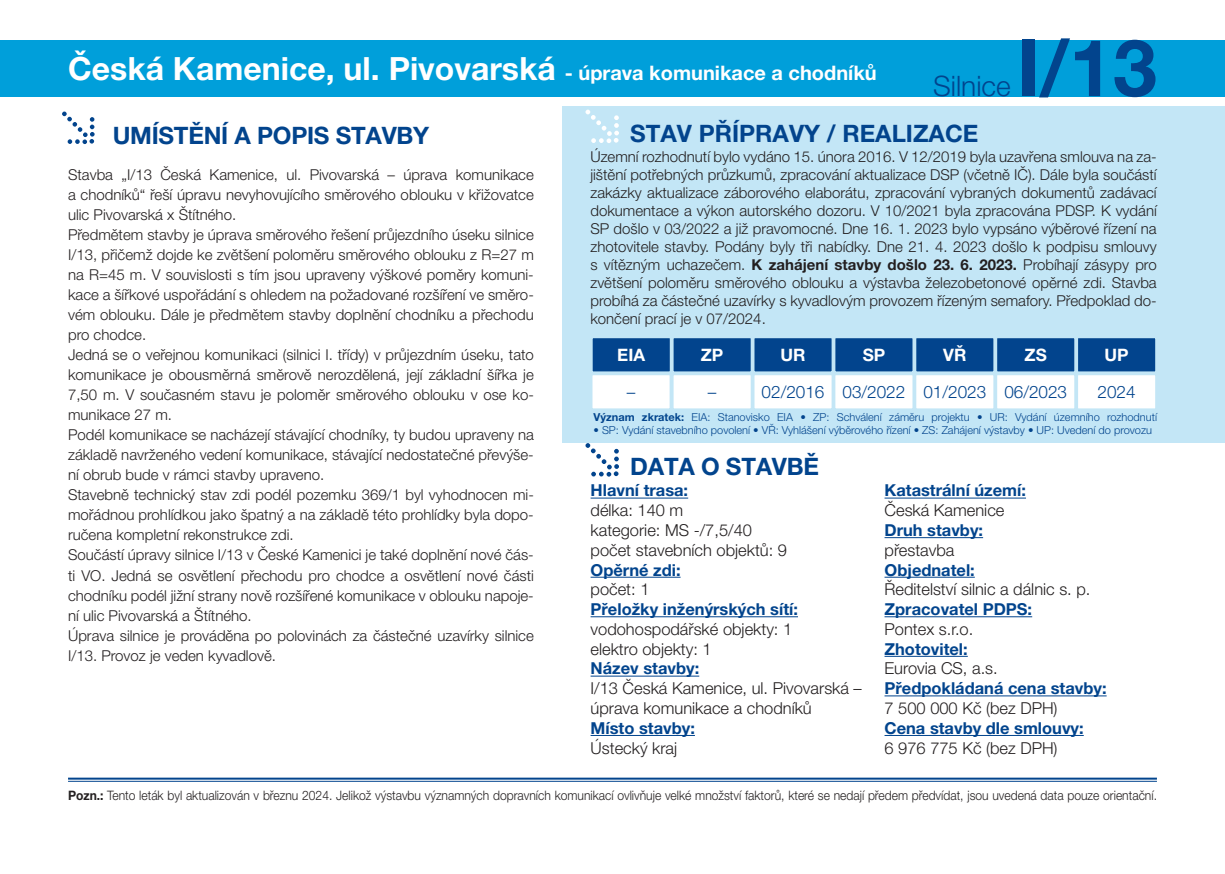
<style>
.page{position:relative;width:1225px;height:874px;background:#fff}
.page>*{position:absolute;margin:0;border:0;box-sizing:border-box;transform-origin:0 0}
.t1{font:700 78.8px "Helvetica Neue LT Pro";color:#02448d}
.t2{font:700 32px "Helvetica Neue LT Pro";color:#fff}
.t3{font:300 28.2px "Helvetica Neue LT Pro";color:#02448d}
.t4{font:700 24px "Helvetica Neue LT Pro";letter-spacing:-.01em;color:#02448d}
.t5{font:300 17.2px "Helvetica Neue LT Pro";color:#02448d}
.t6{font:700 17.2px "Helvetica Neue LT Pro";color:#fff}
.t7{font:300 16.4px/19.8px "Helvetica Neue LT Pro";color:#231f20}
.t8{font:700 16.4px "Helvetica Neue LT Pro";color:#02448d}
.t9{font:300 15px/20px "Helvetica Neue LT Pro";color:#231f20;text-align:justify}
.t10{font:300 13px "Helvetica Neue LT Pro";color:#231f20;scale:.93 1}
.t11{font:300 11px "Helvetica Neue LT Pro";color:#02448d}
.s1{font-size:20px}
.s2{font-weight:700}
</style>
<div class="page">
<div style="left:562px;top:106px;width:663px;height:337px;background:#c3e6f6"></div>
<svg style="left:585px;top:110px;width:34px;height:33px"></svg>
<div style="left:1077px;top:337px;width:79px;height:35px;background:#02448d"></div>
<div style="left:1076px;top:336px;width:81px;height:37px;border:2px solid #c3e6f6"></div>
<div style="left:915px;top:337px;width:79px;height:35px;background:#02448d"></div>
<div style="left:914px;top:336px;width:81px;height:37px;border:2px solid #c3e6f6"></div>
<div style="left:753px;top:337px;width:79px;height:35px;background:#02448d"></div>
<div style="left:752px;top:336px;width:81px;height:37px;border:2px solid #c3e6f6"></div>
<div style="left:996px;top:337px;width:79px;height:35px;background:#02448d"></div>
<div style="left:995px;top:336px;width:81px;height:37px;border:2px solid #c3e6f6"></div>
<div style="left:834px;top:337px;width:79px;height:35px;background:#02448d"></div>
<div style="left:833px;top:336px;width:81px;height:37px;border:2px solid #c3e6f6"></div>
<div style="left:672px;top:337px;width:79px;height:35px;background:#02448d"></div>
<div style="left:671px;top:336px;width:81px;height:37px;border:2px solid #c3e6f6"></div>
<div style="left:592px;top:337px;width:79px;height:35px;background:#02448d"></div>
<div style="left:591px;top:336px;width:80px;height:37px;border:2px solid #c3e6f6"></div>
<div style="left:1077px;top:374px;width:79px;height:35px;background:#fff"></div>
<div style="left:1076px;top:373px;width:81px;height:37px;border:2px solid #c3e6f6"></div>
<div style="left:915px;top:374px;width:79px;height:35px;background:#fff"></div>
<div style="left:914px;top:373px;width:81px;height:37px;border:2px solid #c3e6f6"></div>
<div style="left:753px;top:374px;width:79px;height:35px;background:#fff"></div>
<div style="left:752px;top:373px;width:81px;height:37px;border:2px solid #c3e6f6"></div>
<div style="left:996px;top:374px;width:79px;height:35px;background:#fff"></div>
<div style="left:995px;top:373px;width:81px;height:37px;border:2px solid #c3e6f6"></div>
<div style="left:834px;top:374px;width:79px;height:35px;background:#fff"></div>
<div style="left:833px;top:373px;width:81px;height:37px;border:2px solid #c3e6f6"></div>
<div style="left:672px;top:374px;width:79px;height:35px;background:#fff"></div>
<div style="left:671px;top:373px;width:81px;height:37px;border:2px solid #c3e6f6"></div>
<div style="left:591px;top:374px;width:79px;height:35px;background:#fff"></div>
<div style="left:590px;top:373px;width:81px;height:37px;border:2px solid #c3e6f6"></div>
<hr style="left:68px;top:777px;width:1089px;height:2px;background:#02448d">
<hr style="left:68px;top:780px;width:1089px;height:1px;background:#02448d">
<hr style="left:590px;top:497px;width:98px;height:1px;background:#02448d">
<hr style="left:590px;top:576px;width:90px;height:1px;background:#02448d">
<hr style="left:590px;top:616px;width:208px;height:1px;background:#02448d">
<hr style="left:590px;top:675px;width:109px;height:1px;background:#02448d">
<hr style="left:590px;top:734px;width:105px;height:1px;background:#02448d">
<hr style="left:884px;top:497px;width:142px;height:1px;background:#02448d">
<hr style="left:884px;top:537px;width:99px;height:1px;background:#02448d">
<hr style="left:884px;top:576px;width:90px;height:1px;background:#02448d">
<hr style="left:884px;top:616px;width:148px;height:1px;background:#02448d">
<hr style="left:884px;top:655px;width:83px;height:1px;background:#02448d">
<hr style="left:884px;top:695px;width:222px;height:1px;background:#02448d">
<hr style="left:884px;top:734px;width:199px;height:1px;background:#02448d">
<div style="left:0;top:40px;width:1225px;height:56px;background:#009fda"></div>
<svg style="left:585px;top:443px;width:34px;height:33px"></svg>
<svg style="left:62px;top:111px;width:33px;height:33px"></svg>
<h2 class="t2" style="left:68px;top:48px;width:810px">Česká Kamenice, ul. Pivovarská <span class="s1">- úprava komunikace a chodníků</span></h2>
<h3 class="t3" style="left:933px;top:69px;width:79px">Silnice</h3>
<h3 class="t4" style="left:113px;top:120px;width:318px">UMÍSTĚNÍ A POPIS STAVBY</h3>
<h3 class="t4" style="left:630px;top:119px;width:350px">STAV PŘÍPRAVY / REALIZACE</h3>
<h1 class="t1" style="left:1016px;top:19px;width:142px">I/13</h1>
<p class="t9" style="left:590px;top:147px;width:568px;line-height:18px">Územní rozhodnutí bylo vydáno 15. února 2016. V 12/2019 byla uzavřena smlouva na za&shy;jištění potřebných průzkumů, zpracování aktualizace DSP (včetně IČ). Dále byla součástí zakázky aktualizace záborového elaborátu, zpracování vybraných dokumentů zadávací dokumentace a výkon autorského dozoru. V 10/2021 byla zpracována PDSP. K vydání SP došlo v 03/2022 a již pravomocné. Dne 16. 1. 2023 bylo vypsáno výběrové řízení na zhotovitele stavby. Podány byly tři nabídky. Dne 21. 4. 2023 došlo k podpisu smlouvy s vítězným uchazečem. <span class="s2">K zahájení stavby došlo 23. 6. 2023.</span> Probíhají zásypy pro zvětšení poloměru směrového oblouku a výstavba železobetonové opěrné zdi. Stavba probíhá za částečné uzavírky s kyvadlovým provozem řízeným semafory. Předpoklad do&shy;končení prací je v 07/2024.</p>
<p class="t9" style="left:68px;top:164px;width:467px;text-align:left">Stavba „I/13 Česká Kamenice, ul. Pivovarská – úprava komunikace a chodníků“ řeší úpravu nevyhovujícího směrového oblouku v křižovatce ulic Pivovarská x Štítného.<br>Předmětem stavby je úprava směrového řešení průjezdního úseku silnice I/13, přičemž dojde ke zvětšení poloměru směrového oblouku z R=27 m na R=45 m. V souvislosti s tím jsou upraveny výškové poměry komuni&shy;kace a šířkové uspořádání s ohledem na požadované rozšíření ve směro&shy;vém oblouku. Dále je předmětem stavby doplnění chodníku a přechodu pro chodce.<br>Jedná se o veřejnou komunikaci (silnici I. třídy) v průjezdním úseku, tato komunikace je obousměrná směrově nerozdělená, její základní šířka je 7,50 m. V současném stavu je poloměr směrového oblouku v ose ko&shy;munikace 27 m.<br>Podél komunikace se nacházejí stávající chodníky, ty budou upraveny na základě navrženého vedení komunikace, stávající nedostatečné převýše&shy;ní obrub bude v rámci stavby upraveno.<br>Stavebně technický stav zdi podél pozemku 369/1 byl vyhodnocen mi&shy;mořádnou prohlídkou jako špatný a na základě této prohlídky byla dopo&shy;ručena kompletní rekonstrukce zdi.<br>Součástí úpravy silnice I/13 v České Kamenici je také doplnění nové čás&shy;ti VO. Jedná se osvětlení přechodu pro chodce a osvětlení nové části chodníku podél jižní strany nově rozšířené komunikace v oblouku napoje&shy;ní ulic Pivovarská a Štítného.<br>Úprava silnice je prováděna po polovinách za částečné uzavírky silnice I/13. Provoz je veden kyvadlově.</p>
<p class="t6" style="left:617px;top:344px;width:29px">EIA</p>
<p class="t6" style="left:701px;top:344px;width:24px">ZP</p>
<p class="t6" style="left:780px;top:344px;width:27px">UR</p>
<p class="t6" style="left:862px;top:344px;width:24px">SP</p>
<p class="t6" style="left:943px;top:344px;width:25px">VŘ</p>
<p class="t6" style="left:1024px;top:344px;width:24px">ZS</p>
<p class="t6" style="left:1104px;top:344px;width:26px">UP</p>
<p class="t5" style="left:627px;top:381px;width:10px">–</p>
<p class="t5" style="left:708px;top:381px;width:10px">–</p>
<p class="t5" style="left:761px;top:381px;width:307px">02/2016 03/2022 01/2023 06/2023</p>
<p class="t5" style="left:1097px;top:381px;width:40px">2024</p>
<p class="t11" style="left:593px;top:410px;width:565px"><span class="s2">Význam zkratek:</span> EIA: Stanovisko EIA • ZP: Schválení záměru projektu • UR: Vydání územního rozhodnutí</p>
<p class="t11" style="left:593px;top:423px;width:560px">• SP: Vydání stavebního povolení • VŘ: Vyhlášení výběrového řízení • ZS: Zahájení výstavby • UP: Uvedení do provozu</p>
<h3 class="t4" style="left:630px;top:451px;width:190px">DATA O STAVBĚ</h3>
<p class="t8" style="left:590px;top:480px;width:99px">Hlavní trasa:</p>
<p class="t7" style="left:590px;top:500px;width:198px">délka: 140 m<br>kategorie: MS -/7,5/40 počet stavebních objektů: 9</p>
<p class="t8" style="left:590px;top:559px;width:91px">Opěrné zdi:</p>
<p class="t7" style="left:590px;top:579px;width:60px">počet: 1</p>
<p class="t8" style="left:590px;top:598px;width:209px">Přeložky inženýrských sítí:</p>
<p class="t7" style="left:590px;top:618px;width:203px">vodohospodářské objekty: 1 elektro objekty: 1</p>
<p class="t8" style="left:590px;top:658px;width:110px">Název stavby:</p>
<p class="t7" style="left:590px;top:677px;width:273px">I/13 Česká Kamenice, ul. Pivovarská – úprava komunikace a chodníků</p>
<p class="t8" style="left:590px;top:717px;width:106px">Místo stavby:</p>
<p class="t7" style="left:590px;top:737px;width:88px">Ústecký kraj</p>
<p class="t8" style="left:884px;top:480px;width:143px">Katastrální území:</p>
<p class="t7" style="left:884px;top:500px;width:121px">Česká Kamenice</p>
<p class="t8" style="left:884px;top:519px;width:100px">Druh stavby:</p>
<p class="t7" style="left:884px;top:539px;width:71px">přestavba</p>
<p class="t8" style="left:884px;top:559px;width:92px">Objednatel:</p>
<p class="t7" style="left:884px;top:579px;width:207px">Ředitelství silnic a dálnic s. p.</p>
<p class="t8" style="left:884px;top:598px;width:149px">Zpracovatel PDPS:</p>
<p class="t7" style="left:884px;top:618px;width:90px">Pontex s.r.o.</p>
<p class="t8" style="left:884px;top:638px;width:85px">Zhotovitel:</p>
<p class="t7" style="left:884px;top:658px;width:115px">Eurovia CS, a.s.</p>
<p class="t8" style="left:884px;top:678px;width:224px">Předpokládaná cena stavby:</p>
<p class="t7" style="left:884px;top:697px;width:175px">7 500 000 Kč (bez DPH)</p>
<p class="t8" style="left:884px;top:717px;width:201px">Cena stavby dle smlouvy:</p>
<p class="t7" style="left:884px;top:737px;width:175px">6 976 775 Kč (bez DPH)</p>
<p class="t10" style="left:68px;top:786px;width:1172px"><span class="s2">Pozn.:</span> Tento leták byl aktualizován v březnu 2024. Jelikož výstavbu významných dopravních komunikací ovlivňuje velké množství faktorů, které se nedají předem předvídat, jsou uvedená data pouze orientační.</p>
</div>
